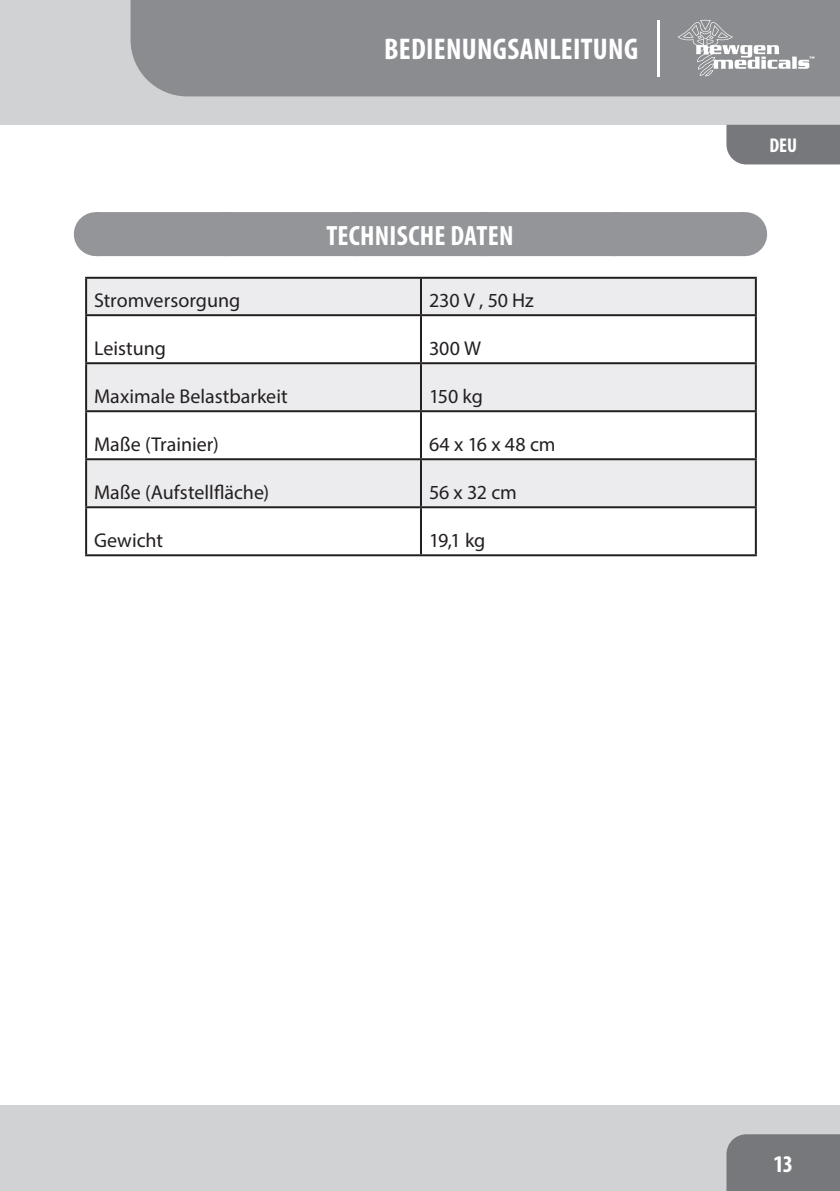
<style>
.page{position:relative;width:840px;height:1191px;background:#fff}
.page>*{position:absolute;margin:0;border:0;box-sizing:border-box;transform-origin:0 0}
.t1{font:700 condensed 30px "Myriad Pro";letter-spacing:.01em;color:#fff}
.t2{font:700 condensed 28px "Myriad Pro";letter-spacing:.01em;color:#fff}
.t3{font:700 condensed 24px "Myriad Pro";color:#fff}
.t4{font:20px "Myriad Pro";color:#231f20}
.t5{font:700 condensed 20px "Myriad Pro";color:#fff}
</style>
<div class="page">
<div style="left:0;top:1106px;width:839px;height:85px;background:#d1d2d4"></div>
<div style="left:0;top:0;width:839px;height:125px;background:#d1d2d4"></div>
<div style="left:130px;top:0;width:709px;height:96px;background:#8a8c8f"></div>
<div style="left:726px;top:1134px;width:113px;height:57px;background:#76787b"></div>
<div style="left:726px;top:125px;width:113px;height:39px;background:#76787b"></div>
<svg style="left:677px;top:20px;width:137px;height:57px;background:#a0a2a4"></svg>
<hr style="left:656px;top:20px;width:3px;height:57px;background:#fff">
<div style="left:96px;top:212px;width:647px;height:44px;background:#939598"></div>
<svg style="left:232px;top:212px;width:447px;height:1px"></svg>
<hr style="left:743px;top:212px;width:1px;height:44px;background:#939598">
<svg style="left:87px;top:279px;width:667px;height:227px;fill:#ececee"></svg>
<hr style="left:85px;top:277px;width:336px;height:2px;background:#231f20">
<hr style="left:85px;top:279px;width:2px;height:35px;background:#231f20">
<hr style="left:421px;top:277px;width:335px;height:2px;background:#231f20">
<hr style="left:420px;top:279px;width:2px;height:35px;background:#231f20">
<hr style="left:754px;top:279px;width:2px;height:35px;background:#231f20">
<hr style="left:85px;top:314px;width:336px;height:2px;background:#231f20">
<hr style="left:85px;top:316px;width:2px;height:46px;background:#231f20">
<hr style="left:421px;top:314px;width:335px;height:2px;background:#231f20">
<hr style="left:420px;top:316px;width:2px;height:46px;background:#231f20">
<hr style="left:754px;top:316px;width:2px;height:46px;background:#231f20">
<hr style="left:85px;top:362px;width:336px;height:2px;background:#231f20">
<hr style="left:85px;top:364px;width:2px;height:46px;background:#231f20">
<hr style="left:421px;top:362px;width:335px;height:2px;background:#231f20">
<hr style="left:420px;top:364px;width:2px;height:46px;background:#231f20">
<hr style="left:754px;top:364px;width:2px;height:46px;background:#231f20">
<hr style="left:85px;top:410px;width:336px;height:2px;background:#231f20">
<hr style="left:85px;top:412px;width:2px;height:46px;background:#231f20">
<hr style="left:421px;top:410px;width:335px;height:2px;background:#231f20">
<hr style="left:420px;top:412px;width:2px;height:46px;background:#231f20">
<hr style="left:754px;top:412px;width:2px;height:46px;background:#231f20">
<hr style="left:85px;top:458px;width:336px;height:2px;background:#231f20">
<hr style="left:85px;top:460px;width:2px;height:46px;background:#231f20">
<hr style="left:421px;top:458px;width:335px;height:2px;background:#231f20">
<hr style="left:420px;top:460px;width:2px;height:46px;background:#231f20">
<hr style="left:754px;top:460px;width:2px;height:46px;background:#231f20">
<hr style="left:85px;top:506px;width:336px;height:2px;background:#231f20">
<hr style="left:85px;top:508px;width:2px;height:46px;background:#231f20">
<hr style="left:421px;top:506px;width:335px;height:2px;background:#231f20">
<hr style="left:420px;top:508px;width:2px;height:46px;background:#231f20">
<hr style="left:754px;top:508px;width:2px;height:46px;background:#231f20">
<hr style="left:85px;top:554px;width:336px;height:2px;background:#231f20">
<hr style="left:421px;top:554px;width:335px;height:2px;background:#231f20">
<h1 class="t1" style="left:384px;top:31px;width:255px">BEDIENUNGSANLEITUNG</h1>
<h2 class="t2" style="left:326px;top:218px;width:188px">TECHNISCHE DATEN</h2>
<p class="t4" style="left:94px;top:288px;width:148px">Stromversorgung</p>
<p class="t4" style="left:429px;top:288px;width:106px">230 V , 50 Hz</p>
<p class="t4" style="left:94px;top:336px;width:73px">Leistung</p>
<p class="t4" style="left:429px;top:336px;width:54px">300 W</p>
<p class="t4" style="left:94px;top:384px;width:195px">Maximale Belastbarkeit</p>
<p class="t4" style="left:429px;top:384px;width:55px">150 kg</p>
<p class="t4" style="left:94px;top:432px;width:126px">Maße (Trainier)</p>
<p class="t4" style="left:429px;top:432px;width:128px">64 x 16 x 48 cm</p>
<p class="t4" style="left:94px;top:480px;width:176px">Maße (Aufstellfläche)</p>
<p class="t4" style="left:429px;top:480px;width:89px">56 x 32 cm</p>
<p class="t4" style="left:94px;top:528px;width:70px">Gewicht</p>
<p class="t4" style="left:429px;top:528px;width:58px">19,1 kg</p>
<p class="t5" style="left:769px;top:133px;width:29px">DEU</p>
<p class="t3" style="left:773px;top:1148px;width:21px">13</p>
</div>
